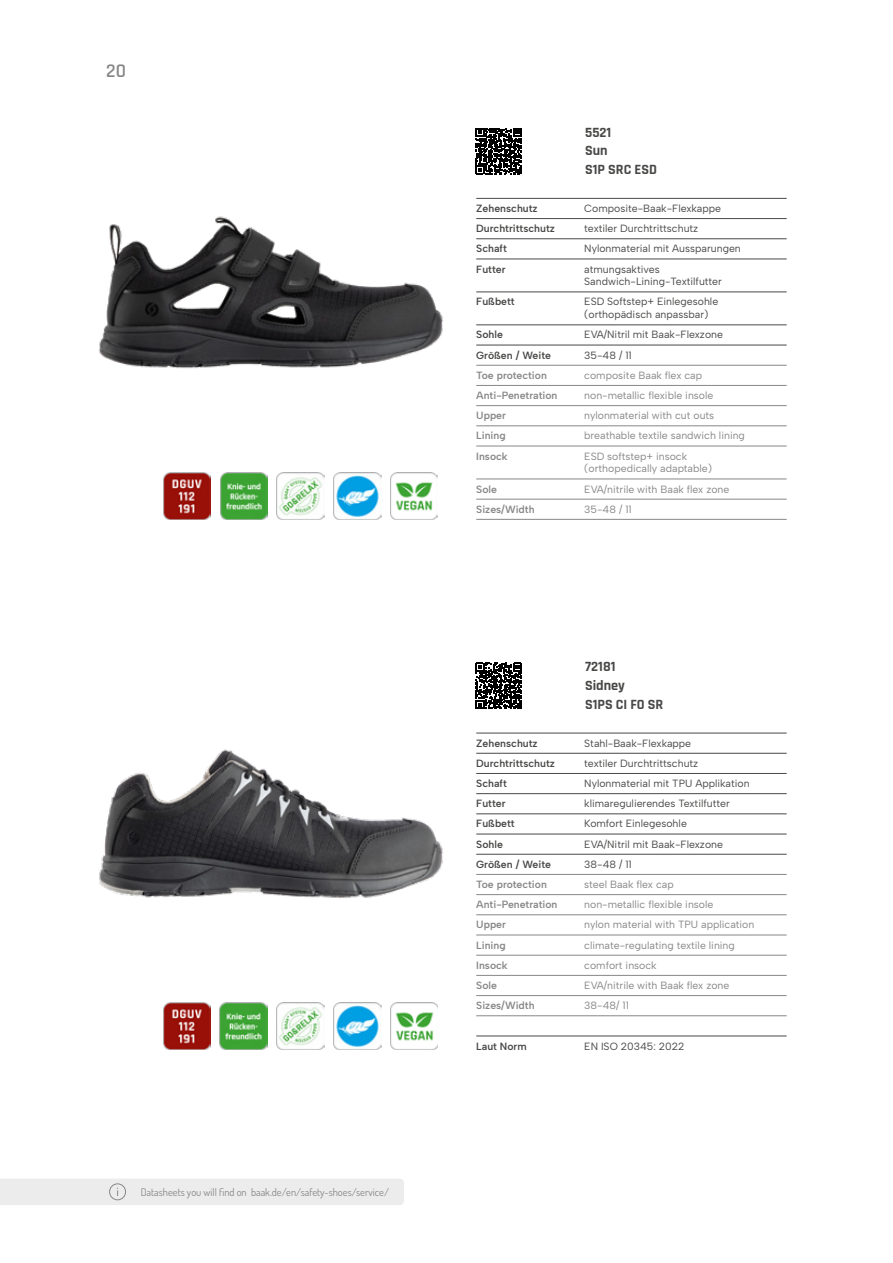
<style>
.page{position:relative;width:893px;height:1263px;background:#fff}
.page>*{position:absolute;margin:0;border:0;box-sizing:border-box;transform-origin:0 0}
.t1{font:600 19.5px "Rajdhani";color:#868786}
.t2{font:700 14.25px/18.8px "Rajdhani";color:#484847}
.t3{font:10.5px/12.8px "Albert Sans";color:#484847}
.t4{font:10.5px/12.8px "Albert Sans";color:#868786}
.t5{font:600 10.5px "Albert Sans";color:#484847}
.t6{font:600 10.5px "Albert Sans";color:#868786}
.t7{font:10.5px "Dosis";color:#868786}
</style>
<div class="page">
<div style="left:0;top:1179px;width:404px;height:26px;background:#ececec"></div>
<div style="left:109px;top:1183px;width:17px;height:17px;border:1px solid #868786;border-radius:50%"></div>
<img style="left:99px;top:216px;width:344px;height:153px">
<svg style="left:476px;top:128px;width:46px;height:46px"></svg>
<img style="left:277px;top:472px;width:47px;height:48px">
<img style="left:163px;top:472px;width:48px;height:48px">
<img style="left:220px;top:472px;width:48px;height:48px">
<img style="left:334px;top:472px;width:47px;height:48px">
<img style="left:390px;top:472px;width:48px;height:48px">
<hr style="left:476px;top:198px;width:311px;height:1px;background:#484847">
<hr style="left:476px;top:218px;width:311px;height:1px;background:#484847">
<hr style="left:476px;top:238px;width:311px;height:1px;background:#484847">
<hr style="left:476px;top:259px;width:311px;height:1px;background:#484847">
<hr style="left:476px;top:292px;width:311px;height:1px;background:#484847">
<hr style="left:476px;top:325px;width:311px;height:1px;background:#484847">
<hr style="left:476px;top:345px;width:311px;height:1px;background:#484847">
<hr style="left:476px;top:365px;width:311px;height:1px;background:#868786">
<hr style="left:476px;top:385px;width:311px;height:1px;background:#868786">
<hr style="left:476px;top:405px;width:311px;height:1px;background:#868786">
<hr style="left:476px;top:426px;width:311px;height:1px;background:#868786">
<hr style="left:476px;top:446px;width:311px;height:1px;background:#868786">
<hr style="left:476px;top:479px;width:311px;height:1px;background:#868786">
<hr style="left:476px;top:499px;width:311px;height:1px;background:#868786">
<hr style="left:476px;top:519px;width:311px;height:1px;background:#868786">
<img style="left:99px;top:749px;width:344px;height:149px">
<svg style="left:476px;top:663px;width:46px;height:46px"></svg>
<img style="left:277px;top:1002px;width:47px;height:47px">
<img style="left:163px;top:1002px;width:48px;height:47px">
<img style="left:220px;top:1002px;width:47px;height:47px">
<img style="left:334px;top:1002px;width:47px;height:47px">
<img style="left:390px;top:1002px;width:48px;height:47px">
<hr style="left:476px;top:733px;width:311px;height:1px;background:#484847">
<hr style="left:476px;top:753px;width:311px;height:1px;background:#484847">
<hr style="left:476px;top:773px;width:311px;height:1px;background:#484847">
<hr style="left:476px;top:793px;width:311px;height:1px;background:#484847">
<hr style="left:476px;top:813px;width:311px;height:1px;background:#484847">
<hr style="left:476px;top:834px;width:311px;height:1px;background:#484847">
<hr style="left:476px;top:854px;width:311px;height:1px;background:#484847">
<hr style="left:476px;top:874px;width:311px;height:1px;background:#868786">
<hr style="left:476px;top:894px;width:311px;height:1px;background:#868786">
<hr style="left:476px;top:914px;width:311px;height:1px;background:#868786">
<hr style="left:476px;top:935px;width:311px;height:1px;background:#868786">
<hr style="left:476px;top:955px;width:311px;height:1px;background:#868786">
<hr style="left:476px;top:975px;width:311px;height:1px;background:#868786">
<hr style="left:476px;top:995px;width:311px;height:1px;background:#868786">
<hr style="left:476px;top:1015px;width:311px;height:1px;background:#868786">
<hr style="left:476px;top:1036px;width:311px;height:1px;background:#484847">
<h1 class="t1" style="left:106px;top:59px;width:21px">20</h1>
<p class="t7" style="left:141px;top:1185px;width:250px">Datasheets you will find on baak.de/en/safety-shoes/service/</p>
<h2 class="t2" style="left:585px;top:123px;width:73px">5521<br>Sun<br>S1P SRC ESD</h2>
<p class="t5" style="left:476px;top:202px;width:63px">Zehenschutz</p>
<p class="t3" style="left:584px;top:202px;width:138px">Composite-Baak-Flexkappe</p>
<p class="t5" style="left:476px;top:222px;width:80px">Durchtrittschutz</p>
<p class="t3" style="left:584px;top:222px;width:116px">textiler Durchtrittschutz</p>
<p class="t5" style="left:476px;top:242px;width:32px">Schaft</p>
<p class="t3" style="left:584px;top:242px;width:158px">Nylonmaterial mit Aussparungen</p>
<p class="t5" style="left:476px;top:262px;width:31px">Futter</p>
<p class="t3" style="left:584px;top:262px;width:139px">atmungsaktives<br>Sandwich-Lining-Textilfutter</p>
<p class="t5" style="left:476px;top:295px;width:40px">Fußbett</p>
<p class="t3" style="left:584px;top:295px;width:135px">ESD Softstep+ Einlegesohle (orthopädisch anpassbar)</p>
<p class="t5" style="left:476px;top:328px;width:28px">Sohle</p>
<p class="t3" style="left:584px;top:328px;width:140px">EVA/Nitril mit Baak-Flexzone</p>
<p class="t5" style="left:476px;top:349px;width:76px">Größen / Weite</p>
<p class="t3" style="left:584px;top:349px;width:49px">35-48 / 11</p>
<p class="t6" style="left:476px;top:369px;width:72px">Toe protection</p>
<p class="t4" style="left:584px;top:369px;width:119px">composite Baak flex cap</p>
<p class="t6" style="left:476px;top:389px;width:83px">Anti-Penetration</p>
<p class="t4" style="left:584px;top:389px;width:131px">non-metallic flexible insole</p>
<p class="t6" style="left:476px;top:409px;width:31px">Upper</p>
<p class="t4" style="left:584px;top:409px;width:131px">nylonmaterial with cut outs</p>
<p class="t6" style="left:476px;top:429px;width:31px">Lining</p>
<p class="t4" style="left:584px;top:429px;width:162px">breathable textile sandwich lining</p>
<p class="t6" style="left:476px;top:449px;width:33px">Insock</p>
<p class="t4" style="left:584px;top:450px;width:129px">ESD softstep+ insock (orthopedically adaptable)</p>
<p class="t6" style="left:476px;top:482px;width:22px">Sole</p>
<p class="t4" style="left:584px;top:482px;width:147px">EVA/nitrile with Baak flex zone</p>
<p class="t6" style="left:476px;top:503px;width:60px">Sizes/Width</p>
<p class="t4" style="left:584px;top:503px;width:49px">35-48 / 11</p>
<h2 class="t2" style="left:585px;top:658px;width:80px">72181<br>Sidney<br>S1PS CI FO SR</h2>
<p class="t5" style="left:476px;top:737px;width:63px">Zehenschutz</p>
<p class="t3" style="left:584px;top:737px;width:108px">Stahl-Baak-Flexkappe</p>
<p class="t5" style="left:476px;top:757px;width:80px">Durchtrittschutz</p>
<p class="t3" style="left:584px;top:757px;width:116px">textiler Durchtrittschutz</p>
<p class="t5" style="left:476px;top:777px;width:32px">Schaft</p>
<p class="t3" style="left:584px;top:777px;width:167px">Nylonmaterial mit TPU Applikation</p>
<p class="t5" style="left:476px;top:797px;width:31px">Futter</p>
<p class="t3" style="left:584px;top:797px;width:147px">klimaregulierendes Textilfutter</p>
<p class="t5" style="left:476px;top:817px;width:40px">Fußbett</p>
<p class="t3" style="left:584px;top:817px;width:104px">Komfort Einlegesohle</p>
<p class="t5" style="left:476px;top:837px;width:28px">Sohle</p>
<p class="t3" style="left:584px;top:837px;width:140px">EVA/Nitril mit Baak-Flexzone</p>
<p class="t5" style="left:476px;top:858px;width:76px">Größen / Weite</p>
<p class="t3" style="left:584px;top:858px;width:49px">38-48 / 11</p>
<p class="t6" style="left:476px;top:878px;width:72px">Toe protection</p>
<p class="t4" style="left:584px;top:878px;width:91px">steel Baak flex cap</p>
<p class="t6" style="left:476px;top:898px;width:83px">Anti-Penetration</p>
<p class="t4" style="left:584px;top:898px;width:131px">non-metallic flexible insole</p>
<p class="t6" style="left:476px;top:918px;width:31px">Upper</p>
<p class="t4" style="left:584px;top:918px;width:172px">nylon material with TPU application</p>
<p class="t6" style="left:476px;top:938px;width:31px">Lining</p>
<p class="t4" style="left:584px;top:938px;width:152px">climate-regulating textile lining</p>
<p class="t6" style="left:476px;top:959px;width:33px">Insock</p>
<p class="t4" style="left:584px;top:959px;width:74px">comfort insock</p>
<p class="t6" style="left:476px;top:979px;width:22px">Sole</p>
<p class="t4" style="left:584px;top:979px;width:147px">EVA/nitrile with Baak flex zone</p>
<p class="t6" style="left:476px;top:999px;width:60px">Sizes/Width</p>
<p class="t4" style="left:584px;top:999px;width:46px">38-48/ 11</p>
<p class="t5" style="left:476px;top:1039px;width:52px">Laut Norm</p>
<p class="t3" style="left:584px;top:1039px;width:102px">EN ISO 20345: 2022</p>
</div>
